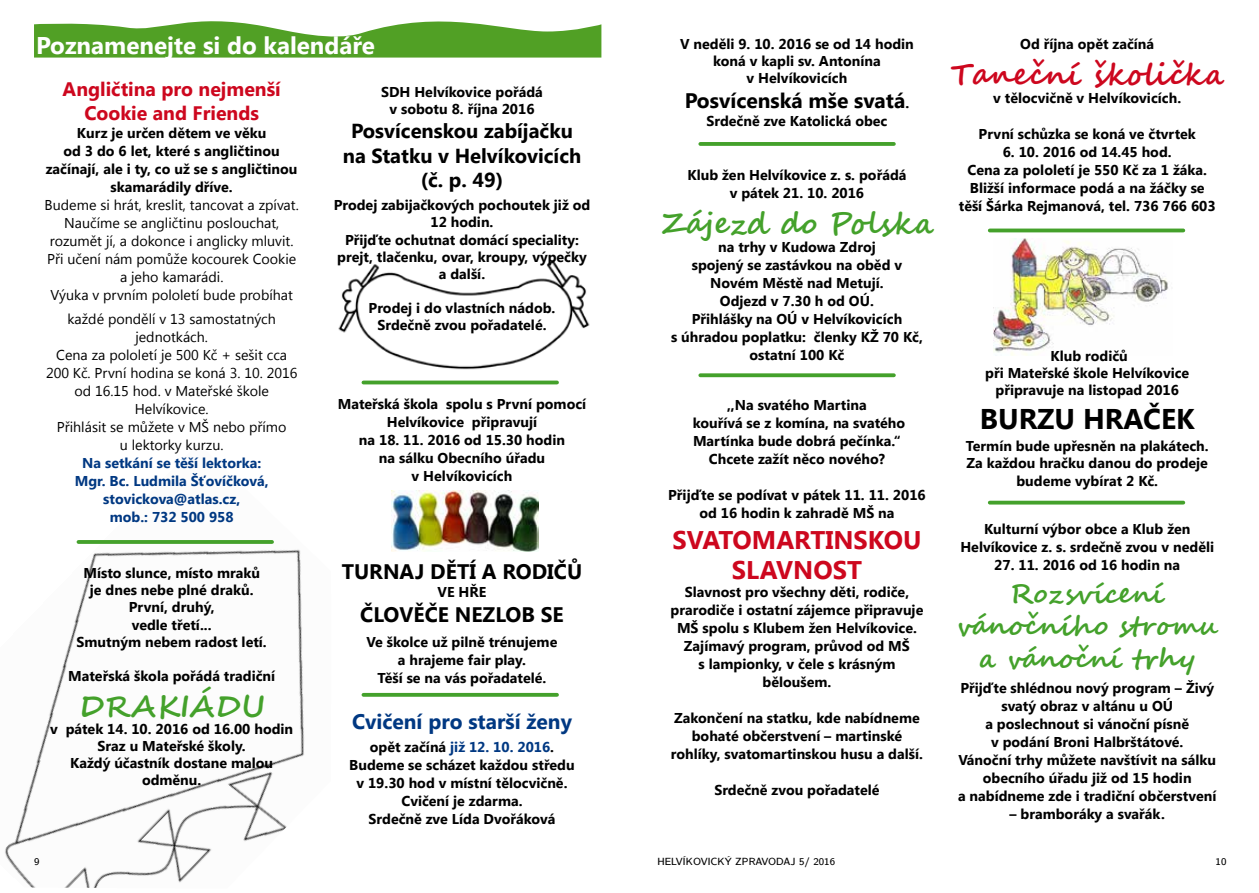
<style>
.page{position:relative;width:1259px;height:893px;background:#fff}
.page>*{position:absolute;margin:0;border:0;box-sizing:border-box;transform-origin:0 0}
.t1{font:700 30px "Segoe Script";color:#44a12b}
.t2{font:700 30px "Segoe Script";color:#cd071e}
.t3{font:700 28.5px "Segoe UI";color:#000}
.t4{font:700 27px/32.4px "Segoe Script";color:#44a12b;text-align:center}
.t5{font:700 25.5px/30.6px "Segoe UI";color:#cd071e;text-align:center}
.t6{font:700 24.15px "Segoe UI";color:#fff}
.t7{font:700 21px "Segoe UI";color:#000}
.t8{font:700 21px "Segoe UI";color:#003882}
.t9{font:700 20.25px/24.3px "Segoe UI";color:#000;text-align:center}
.t10{font:700 19.5px/23.4px "Segoe UI";color:#cd071e;text-align:center}
.t11{font:700 14.25px/18px "Segoe UI";color:#000;text-align:center}
.t12{font:14.25px/18px "Segoe UI";color:#000;text-align:center}
.t13{font:700 14.25px/18px "Segoe UI";color:#003882;text-align:center}
.t14{font:600 10.35px "CMU Bright";color:#000}
.s1{font-size:14.25px}
.s2{color:#003882}
</style>
<div class="page">
<img style="left:5px;top:540px;width:299px;height:348px">
<img style="left:338px;top:260px;width:252px;height:110px">
<svg style="left:34px;top:21px;width:567px;height:37px;background:#6eaf49"></svg>
<hr style="left:363px;top:381px;width:194px;height:3px;background:#44a12b">
<svg style="left:700px;top:142px;width:194px;height:4px"></svg>
<hr style="left:989px;top:229px;width:194px;height:3px;background:#44a12b">
<svg style="left:989px;top:501px;width:194px;height:4px"></svg>
<svg style="left:700px;top:373px;width:194px;height:4px"></svg>
<svg style="left:363px;top:693px;width:194px;height:4px"></svg>
<svg style="left:78px;top:540px;width:194px;height:4px"></svg>
<img style="left:391px;top:490px;width:147px;height:61px">
<img style="left:993px;top:239px;width:175px;height:117px">
<h3 class="t6" style="left:36px;top:28px;width:340px">Poznamenejte si do kalendáře</h3>
<p class="t11" style="left:1020px;top:34px;width:135px">Od října opět začíná</p>
<h1 class="t2" style="left:950px;top:50px;width:275px">Taneční školička</h1>
<p class="t11" style="left:993px;top:88px;width:189px">v tělocvičně v Helvíkovicích.</p>
<p class="t11" style="left:978px;top:124px;width:219px">První schůzka se koná ve čtvrtek</p>
<p class="t11" style="left:959px;top:142px;width:258px">6. 10. 2016 od 14.45 hod.<br>Cena za pololetí je 550 Kč za 1 žáka.<br>Bližší informace podá a na žáčky se těší Šárka Rejmanová, tel. 736 766 603</p>
<p class="t11" style="left:680px;top:34px;width:235px;line-height:17.1px">V neděli 9. 10. 2016 se od 14 hodin koná v kapli sv. Antonína<br>v Helvíkovicích</p>
<h3 class="t7" style="left:684px;top:86px;width:226px">Posvícenská mše svatá<span class="s1">.</span></h3>
<p class="t11" style="left:706px;top:111px;width:182px">Srdečně zve Katolická obec</p>
<h3 class="t10" style="left:63px;top:77px;width:220px">Angličtina pro nejmenší<br>Cookie and Friends</h3>
<p class="t11" style="left:46px;top:123px;width:253px">Kurz je určen dětem ve věku<br>od 3 do 6 let, které s angličtinou začínají, ale i ty, co už se s angličtinou skamarádily dříve.</p>
<p class="t12" style="left:45px;top:195px;width:256px">Budeme si hrát, kreslit, tancovat a zpívat.<br>Naučíme se angličtinu poslouchat, rozumět jí, a dokonce i anglicky mluvit.<br>Při učení nám pomůže kocourek Cookie a jeho kamarádi.<br>Výuka v prvním pololetí bude probíhat</p>
<p class="t11" style="left:381px;top:82px;width:163px;line-height:17.1px">SDH Helvíkovice pořádá v sobotu 8. října 2016</p>
<h3 class="t9" style="left:343px;top:118px;width:240px">Posvícenskou zabíjačku na Statku v Helvíkovicích (č. p. 49)</h3>
<p class="t11" style="left:334px;top:196px;width:258px;line-height:17.1px">Prodej zabijačkových pochoutek již od<br>12 hodin.<br>Přijďte ochutnat domácí speciality: prejt, tlačenku, ovar, kroupy, výpečky a další.</p>
<p class="t11" style="left:368px;top:299px;width:188px;line-height:17.1px">Prodej i do vlastních nádob.<br>Srdečně zvou pořadatelé.</p>
<p class="t11" style="left:687px;top:165px;width:220px">Klub žen Helvíkovice z. s. pořádá v pátek 21. 10. 2016</p>
<h1 class="t1" style="left:660px;top:199px;width:275px">Zájezd do Polska</h1>
<p class="t11" style="left:671px;top:237px;width:253px">na trhy v Kudowa Zdroj<br>spojený se zastávkou na oběd v<br>Novém Městě nad Metují.<br>Odjezd v 7.30 h od OÚ.<br>Přihlášky na OÚ v Helvíkovicích<br>s úhradou poplatku: členky KŽ 70 Kč, ostatní 100 Kč</p>
<p class="t11" style="left:692px;top:395px;width:214px">,,Na svatého Martina<br>kouřívá se z komína, na svatého<br>Martínka bude dobrá pečínka.“<br>Chcete zažít něco nového?</p>
<p class="t11" style="left:668px;top:485px;width:259px">Přijďte se podívat v pátek 11. 11. 2016 od 16 hodin k zahradě MŠ na</p>
<h3 class="t5" style="left:672px;top:523px;width:250px">SVATOMARTINSKOU<br>SLAVNOST</h3>
<p class="t11" style="left:670px;top:582px;width:254px">Slavnost pro všechny děti, rodiče, prarodiče i ostatní zájemce připravuje<br>MŠ spolu s Klubem žen Helvíkovice.<br>Zajímavý program, průvod od MŠ<br>s lampionky, v čele s krásným běloušem.</p>
<p class="t11" style="left:671px;top:708px;width:253px">Zakončení na statku, kde nabídneme bohaté občerstvení – martinské rohlíky, svatomartinskou husu a další.</p>
<p class="t11" style="left:714px;top:780px;width:167px">Srdečně zvou pořadatelé</p>
<p class="t12" style="left:46px;top:309px;width:253px">každé pondělí v 13 samostatných jednotkách.<br>Cena za pololetí je 500 Kč + sešit cca<br>200 Kč. První hodina se koná 3. 10. 2016 od 16.15 hod. v Mateřské škole<br>Helvíkovice.<br>Přihlásit se můžete v MŠ nebo přímo<br>u lektorky kurzu.</p>
<p class="t13" style="left:75px;top:453px;width:195px">Na setkání se těší lektorka:<br>Mgr. Bc. Ludmila Šťovíčková, stovickova@atlas.cz,<br>mob.: 732 500 958</p>
<p class="t11" style="left:985px;top:346px;width:206px;line-height:17.1px">Klub rodičů<br>při Mateřské škole Helvíkovice připravuje na listopad 2016</p>
<h2 class="t3" style="left:979px;top:399px;width:216px">BURZU HRAČEK</h2>
<p class="t11" style="left:966px;top:437px;width:244px;line-height:17.1px">Termín bude upřesněn na plakátech.<br>Za každou hračku danou do prodeje budeme vybírat 2 Kč.</p>
<p class="t11" style="left:338px;top:395px;width:250px">Mateřská škola spolu s První pomocí<br>Helvíkovice připravují<br>na 18. 11. 2016 od 15.30 hodin<br>na sálku Obecního úřadu<br>v Helvíkovicích</p>
<p class="t11" style="left:960px;top:520px;width:255px">Kulturní výbor obce a Klub žen<br>Helvíkovice z. s. srdečně zvou v neděli</p>
<p class="t11" style="left:994px;top:556px;width:187px">27. 11. 2016 od 16 hodin na</p>
<h3 class="t4" style="left:956px;top:578px;width:264px">Rozsvícení vánočního stromu a vánoční trhy</h3>
<h3 class="t7" style="left:342px;top:556px;width:242px">TURNAJ DĚTÍ A RODIČŮ</h3>
<p class="t11" style="left:437px;top:582px;width:50px">VE HŘE</p>
<h3 class="t7" style="left:360px;top:599px;width:205px">ČLOVĚČE NEZLOB SE</h3>
<p class="t11" style="left:367px;top:632px;width:192px">Ve školce už pilně trénujeme a hrajeme fair play.<br>Těší se na vás pořadatelé.</p>
<p class="t11" style="left:77px;top:564px;width:192px;line-height:17.1px">Místo slunce, místo mraků je dnes nebe plné draků.<br>První, druhý,<br>vedle třetí...<br>Smutným nebem radost letí.</p>
<p class="t11" style="left:68px;top:666px;width:209px">Mateřská škola pořádá tradiční</p>
<h1 class="t1" style="left:79px;top:682px;width:187px">DRAKIÁDU</h1>
<p class="t11" style="left:50px;top:720px;width:244px;line-height:17.1px">v pátek 14. 10. 2016 od 16.00 hodin<br>Sraz u Mateřské školy.<br>Každý účastník dostane malou odměnu.</p>
<p class="t11" style="left:958px;top:678px;width:260px">Přijďte shlédnou nový program – Živý svatý obraz v altánu u OÚ<br>a poslechnout si vánoční písně<br>v podání Broni Halbrštátové.<br>Vánoční trhy můžete navštívit na sálku obecního úřadu již od 15 hodin<br>a nabídneme zde i tradiční občerstvení</p>
<p class="t11" style="left:1009px;top:804px;width:157px">– bramboráky a svařák.</p>
<h3 class="t8" style="left:352px;top:706px;width:221px">Cvičení pro starší ženy</h3>
<p class="t11" style="left:349px;top:738px;width:227px">opět začíná <span class="s2">již 12. 10. 2016</span>.<br>Budeme se scházet každou středu v 19.30 hod v místní tělocvičně.<br>Cvičení je zdarma.<br>Srdečně zve Lída Dvořáková</p>
<p class="t14" style="left:34px;top:853px;width:7px">9</p>
<p class="t14" style="left:657px;top:853px;width:179px">HELVÍKOVICKÝ ZPRAVODAJ 5/ 2016</p>
<p class="t14" style="left:1215px;top:853px;width:12px">10</p>
</div>
